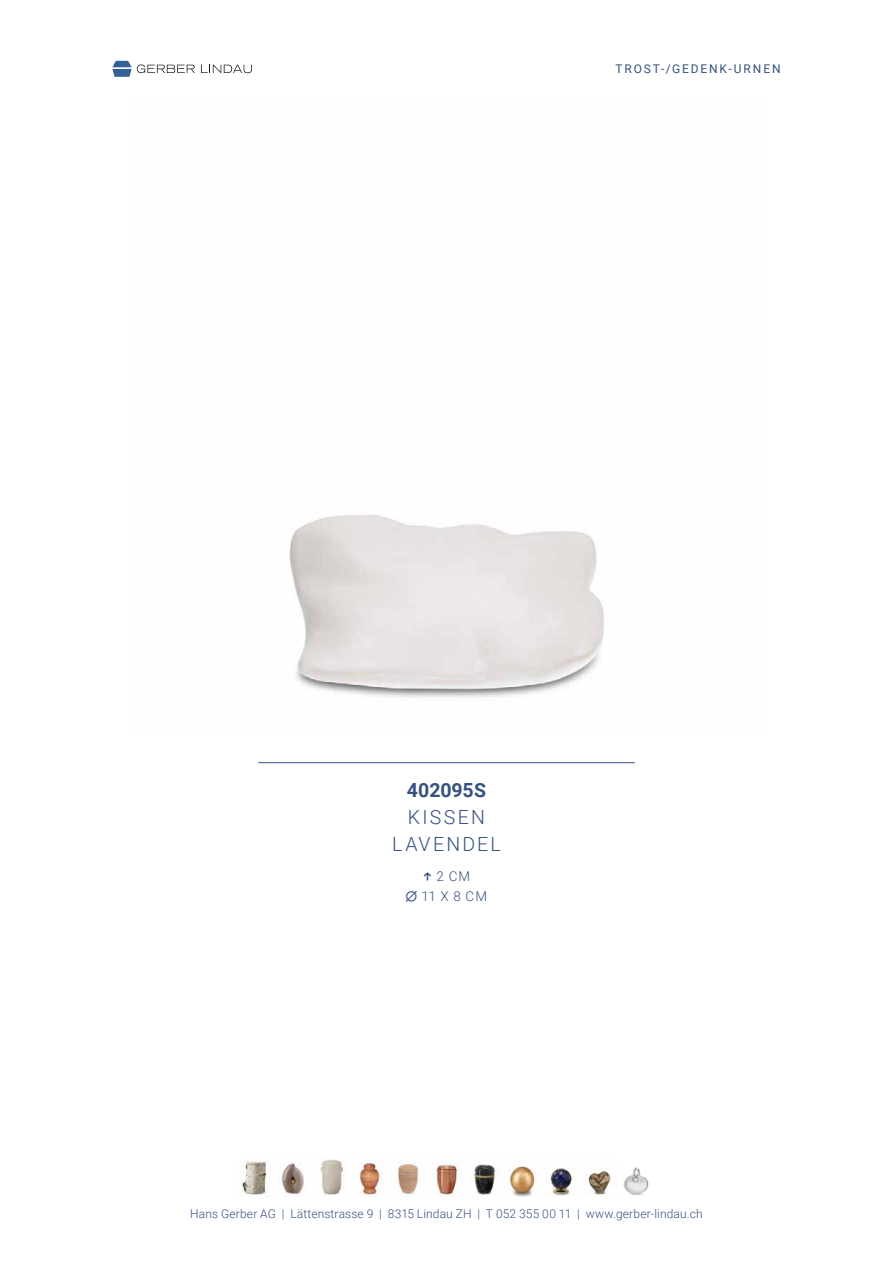
<style>
.page{position:relative;width:893px;height:1263px;background:#fff}
.page>*{position:absolute;margin:0;border:0;box-sizing:border-box;transform-origin:0 0}
.t1{font:300 19.5px/27px "Roboto";letter-spacing:.115em;color:#35517e;text-align:center}
.t2{font:700 19.5px "Roboto";color:#35517e}
.t3{font:300 13.5px/19.5px "Roboto";color:#35517e}
.t4{font:300 12px "Roboto";letter-spacing:.01em;color:#35517e}
.t5{font:12px "Roboto";letter-spacing:.155em;color:#35517e}
</style>
<div class="page">
<svg style="left:112px;top:61px;width:83px;height:16px"></svg>
<svg style="left:201px;top:65px;width:51px;height:8px"></svg>
<hr style="left:258px;top:762px;width:377px;height:1px;background:#35517e">
<img style="left:289px;top:515px;width:315px;height:183px">
<img style="left:241px;top:1159px;width:408px;height:37px">
<p class="t5" style="left:615px;top:60px;width:167px">TROST-/GEDENK-URNEN</p>
<h1 class="t2" style="left:407px;top:776px;width:81px">402095S</h1>
<h1 class="t1" style="left:392px;top:803px;width:110px">KISSEN<br>LAVENDEL</h1>
<p class="t3" style="left:406px;top:866px;width:83px;text-indent:31px">2 CM<br>∙ 11 X 8 CM</p>
<p class="t4" style="left:190px;top:1205px;width:514px">Hans Gerber AG | Lättenstrasse 9 | 8315 Lindau ZH | T 052 355 00 11 | www.gerber-lindau.ch</p>
</div>
